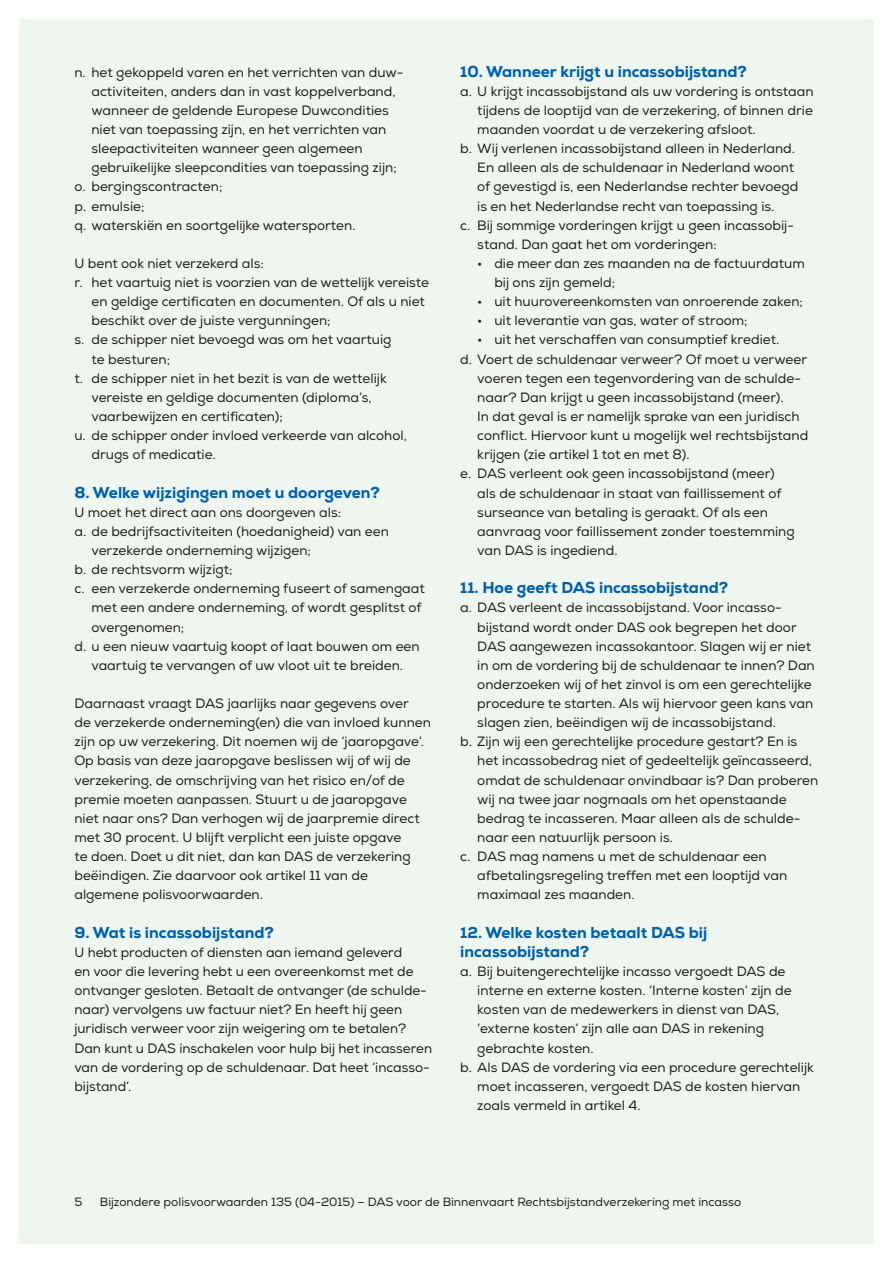
<style>
.page{position:relative;width:893px;height:1263px;background:#fff}
.page>*{position:absolute;margin:0;border:0;box-sizing:border-box;transform-origin:0 0}
._03_KOP_3_Blauw{font:800 15.75px/19.2px "Nexa";color:#0061ac}
._14_TEKST_OPSOM_1{font:13.5px/19.2px "Nexa";color:#231f20}
._10_TEKST{font:13.5px/19.2px "Nexa";color:#231f20}
._15_TEKST_OPSOM_2{font:13.5px/19.2px "Nexa";color:#231f20}
._20_VOETREGEL{font:12px "Nexa";color:#231f20}
</style>
<div class="page">
<div style="left:19px;top:19px;width:855px;height:1225px;background:#eff6ef"></div>
<p class="_14_TEKST_OPSOM_1" style="left:91px;top:63px;width:312px;text-indent:-17px">n. het gekoppeld varen en het verrichten van duw&shy;activiteiten, anders dan in vast koppelverband, wanneer de geldende Europese Duwcondities niet van toepassing zijn, en het verrichten van sleepactiviteiten wanneer geen algemeen gebruikelijke sleepcondities van toepassing zijn;</p>
<p class="_14_TEKST_OPSOM_1" style="left:74px;top:177px;width:149px">o. bergingscontracten;</p>
<p class="_14_TEKST_OPSOM_1" style="left:74px;top:196px;width:71px">p. emulsie;</p>
<p class="_14_TEKST_OPSOM_1" style="left:74px;top:216px;width:283px">q. waterskiën en soortgelijke watersporten.</p>
<p class="_14_TEKST_OPSOM_1" style="left:74px;top:254px;width:191px">U bent ook niet verzekerd als:</p>
<p class="_14_TEKST_OPSOM_1" style="left:91px;top:273px;width:339px;text-indent:-17px">r. het vaartuig niet is voorzien van de wettelijk vereiste en geldige certificaten en documenten. Of als u niet beschikt over de juiste vergunningen;</p>
<p class="_14_TEKST_OPSOM_1" style="left:91px;top:330px;width:301px;text-indent:-17px">s. de schipper niet bevoegd was om het vaartuig te besturen;</p>
<p class="_14_TEKST_OPSOM_1" style="left:91px;top:369px;width:297px;text-indent:-17px">t. de schipper niet in het bezit is van de wettelijk vereiste en geldige documenten (diploma’s, vaarbewijzen en certificaten);</p>
<p class="_14_TEKST_OPSOM_1" style="left:91px;top:426px;width:317px;text-indent:-17px">u. de schipper onder invloed verkeerde van alcohol, drugs of medicatie.</p>
<p class="_03_KOP_3_Blauw" style="left:74px;top:482px;width:307px">8. Welke wijzigingen moet u doorgeven?</p>
<p class="_14_TEKST_OPSOM_1" style="left:74px;top:503px;width:268px">U moet het direct aan ons doorgeven als:</p>
<p class="_14_TEKST_OPSOM_1" style="left:91px;top:522px;width:299px;text-indent:-17px">a. de bedrijfsactiviteiten (hoedanigheid) van een verzekerde onderneming wijzigen;</p>
<p class="_14_TEKST_OPSOM_1" style="left:74px;top:560px;width:159px">b. de rechtsvorm wijzigt;</p>
<p class="_14_TEKST_OPSOM_1" style="left:91px;top:579px;width:335px;text-indent:-17px">c. een verzekerde onderneming fuseert of samengaat met een andere onderneming, of wordt gesplitst of overgenomen;</p>
<p class="_14_TEKST_OPSOM_1" style="left:74px;top:637px;width:347px;text-align:center">d. u een nieuw vaartuig koopt of laat bouwen om een vaartuig te vervangen of uw vloot uit te breiden.</p>
<p class="_10_TEKST" style="left:74px;top:694px;width:358px">Daarnaast vraagt DAS jaarlijks naar gegevens over<br>de verzekerde onderneming(en) die van invloed kunnen zijn op uw verzekering. Dit noemen wij de ‘jaaropgave’.<br>Op basis van deze jaaropgave beslissen wij of wij de verzekering, de omschrijving van het risico en/of de premie moeten aanpassen. Stuurt u de jaaropgave niet naar ons? Dan verhogen wij de jaarpremie direct met 30 procent. U blijft verplicht een juiste opgave<br>te doen. Doet u dit niet, dan kan DAS de verzekering beëindigen. Zie daarvoor ook artikel 11 van de algemene polisvoorwaarden.</p>
<p class="_03_KOP_3_Blauw" style="left:74px;top:923px;width:201px">9. Wat is incassobijstand?</p>
<p class="_10_TEKST" style="left:74px;top:943px;width:359px">U hebt producten of diensten aan iemand geleverd<br>en voor die levering hebt u een overeenkomst met de ontvanger gesloten. Betaalt de ontvanger (de schulde&shy;naar) vervolgens uw factuur niet? En heeft hij geen juridisch verweer voor zijn weigering om te betalen?<br>Dan kunt u DAS inschakelen voor hulp bij het incasseren van de vordering op de schuldenaar. Dat heet ‘incasso&shy;bijstand’.</p>
<p class="_03_KOP_3_Blauw" style="left:460px;top:62px;width:288px">10. Wanneer krijgt u incassobijstand?</p>
<p class="_14_TEKST_OPSOM_1" style="left:477px;top:82px;width:338px;text-align:justify;text-indent:-17px">a. U krijgt incassobijstand als uw vordering is ontstaan tijdens de looptijd van de verzekering, of binnen drie maanden voordat u de verzekering afsloot.</p>
<p class="_14_TEKST_OPSOM_1" style="left:477px;top:139px;width:323px;text-indent:-17px">b. Wij verlenen incassobijstand alleen in Nederland.<br>En alleen als de schuldenaar in Nederland woont of gevestigd is, een Nederlandse rechter bevoegd is en het Nederlandse recht van toepassing is.</p>
<p class="_14_TEKST_OPSOM_1" style="left:477px;top:216px;width:318px;text-indent:-17px">c. Bij sommige vorderingen krijgt u geen incassobij&shy;stand. Dan gaat het om vorderingen:</p>
<p class="_15_TEKST_OPSOM_2" style="left:494px;top:254px;width:312px;text-indent:-17px">• die meer dan zes maanden na de factuurdatum bij ons zijn gemeld;</p>
<p class="_15_TEKST_OPSOM_2" style="left:477px;top:292px;width:327px">• uit huurovereenkomsten van onroerende zaken;</p>
<p class="_15_TEKST_OPSOM_2" style="left:477px;top:311px;width:272px">• uit leverantie van gas, water of stroom;</p>
<p class="_15_TEKST_OPSOM_2" style="left:477px;top:330px;width:303px">• uit het verschaffen van consumptief krediet.</p>
<p class="_14_TEKST_OPSOM_1" style="left:477px;top:350px;width:332px;text-indent:-17px">d. Voert de schuldenaar verweer? Of moet u verweer voeren tegen een tegenvordering van de schulde&shy;naar? Dan krijgt u geen incassobijstand (meer).<br>In dat geval is er namelijk sprake van een juridisch conflict. Hiervoor kunt u mogelijk wel rechtsbijstand krijgen (zie artikel 1 tot en met 8).</p>
<p class="_14_TEKST_OPSOM_1" style="left:477px;top:464px;width:319px;text-indent:-17px">e. DAS verleent ook geen incassobijstand (meer) als de schuldenaar in staat van faillissement of surseance van betaling is geraakt. Of als een aanvraag voor faillissement zonder toestemming van DAS is ingediend.</p>
<p class="_03_KOP_3_Blauw" style="left:460px;top:578px;width:269px">11. Hoe geeft DAS incassobijstand?</p>
<p class="_14_TEKST_OPSOM_1" style="left:477px;top:598px;width:339px;text-indent:-17px">a. DAS verleent de incassobijstand. Voor incasso&shy;bijstand wordt onder DAS ook begrepen het door DAS aangewezen incassokantoor. Slagen wij er niet in om de vordering bij de schuldenaar te innen? Dan onderzoeken wij of het zinvol is om een gerechtelijke procedure te starten. Als wij hiervoor geen kans van slagen zien, beëindigen wij de incassobijstand.</p>
<p class="_14_TEKST_OPSOM_1" style="left:477px;top:732px;width:343px;text-indent:-17px">b. Zijn wij een gerechtelijke procedure gestart? En is het incassobedrag niet of gedeeltelijk geïncasseerd, omdat de schuldenaar onvindbaar is? Dan proberen wij na twee jaar nogmaals om het openstaande bedrag te incasseren. Maar alleen als de schulde&shy;naar een natuurlijk persoon is.</p>
<p class="_14_TEKST_OPSOM_1" style="left:477px;top:847px;width:311px;text-indent:-17px">c. DAS mag namens u met de schuldenaar een afbetalingsregeling treffen met een looptijd van maximaal zes maanden.</p>
<p class="_03_KOP_3_Blauw" style="left:460px;top:923px;width:248px">12. Welke kosten betaalt DAS bij incassobijstand?</p>
<p class="_14_TEKST_OPSOM_1" style="left:477px;top:962px;width:316px;text-indent:-17px">a. Bij buitengerechtelijke incasso vergoedt DAS de interne en externe kosten. ‘Interne kosten’ zijn de kosten van de medewerkers in dienst van DAS, ‘externe kosten’ zijn alle aan DAS in rekening gebrachte kosten.</p>
<p class="_14_TEKST_OPSOM_1" style="left:477px;top:1058px;width:338px;text-indent:-17px">b. Als DAS de vordering via een procedure gerechtelijk moet incasseren, vergoedt DAS de kosten hiervan zoals vermeld in artikel 4.</p>
<p class="_20_VOETREGEL" style="left:74px;top:1194px;width:9px">5</p>
<p class="_20_VOETREGEL" style="left:100px;top:1194px;width:643px">Bijzondere polisvoorwaarden 135 (04-2015) – DAS voor de Binnenvaart Rechtsbijstandverzekering met incasso</p>
</div>
